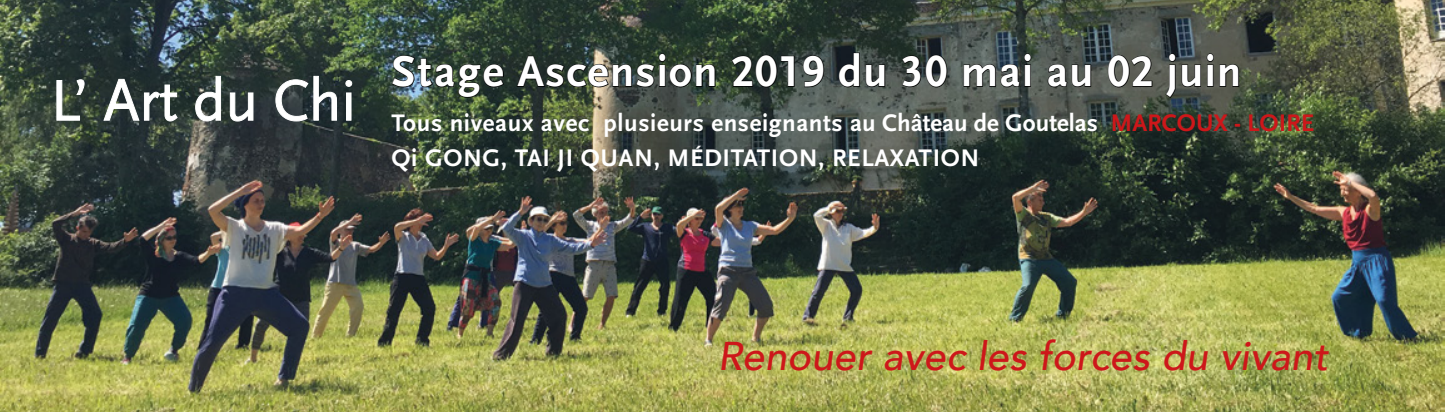
<style>
.page{position:relative;width:1446px;height:412px;background:#fff}
.page>*{position:absolute;margin:0;border:0;box-sizing:border-box;transform-origin:0 0}
.t1{font:60px "Scala Sans Regular LF";color:#fff}
.t2{font:45px "Scala Sans Bold LF";letter-spacing:.025em;color:#fff}
.t3{font:italic 500 40px "Avenir";letter-spacing:.005em;color:#cd171a}
.t4{font:25px/35px "Scala Sans Bold LF";letter-spacing:.025em;color:#fff}
.s1{color:#cd171a}
</style>
<div class="page">
<img style="left:1px;top:0;width:1443px;height:411px">
<img style="left:391px;top:54px;width:114px;height:44px">
<svg style="left:516px;top:55px;width:140px;height:33px;background:#353e35"></svg>
<div style="left:658px;top:53px;width:8px;height:9px;border:1px solid #000;border-radius:50%"></div>
<div style="left:659px;top:64px;width:6px;height:23px;border:1px solid #000"></div>
<svg style="left:669px;top:63px;width:47px;height:25px"></svg>
<svg style="left:730px;top:54px;width:65px;height:34px;background:#212b26"></svg>
<svg style="left:802px;top:55px;width:23px;height:33px"></svg>
<svg style="left:838px;top:52px;width:48px;height:36px;background:#2c3333"></svg>
<svg style="left:901px;top:54px;width:47px;height:34px;background:#313837"></svg>
<svg style="left:963px;top:63px;width:58px;height:25px"></svg>
<div style="left:1024px;top:53px;width:7px;height:9px;border:1px solid #000;border-radius:50%"></div>
<div style="left:1024px;top:64px;width:7px;height:23px;border:1px solid #000"></div>
<svg style="left:1047px;top:63px;width:45px;height:25px"></svg>
<svg style="left:1107px;top:54px;width:46px;height:34px;background:#474a44"></svg>
<svg style="left:1164px;top:53px;width:37px;height:46px;background:#424642"></svg>
<div style="left:1206px;top:53px;width:8px;height:9px;border:1px solid #000;border-radius:50%"></div>
<div style="left:1207px;top:64px;width:6px;height:23px;border:1px solid #000"></div>
<svg style="left:1219px;top:63px;width:20px;height:24px"></svg>
<svg style="left:56px;top:78px;width:29px;height:43px"></svg>
<svg style="left:103px;top:78px;width:75px;height:44px;background:#414c4a"></svg>
<svg style="left:194px;top:75px;width:28px;height:47px"></svg>
<svg style="left:229px;top:91px;width:25px;height:31px"></svg>
<svg style="left:275px;top:75px;width:63px;height:47px;background:#424c4e"></svg>
<svg style="left:346px;top:80px;width:6px;height:6px"></svg>
<div style="left:346px;top:93px;width:5px;height:27px;border:1px solid #fff"></div>
<h1 class="t1" style="left:50px;top:68px;width:307px">L’ Art du Chi</h1>
<h2 class="t2" style="left:392px;top:47px;width:851px">Stage Ascension 2019 du 30 mai au 02 juin</h2>
<p class="t4" style="left:392px;top:106px;width:924px">Tous niveaux avec plusieurs enseignants au Château de Goutelas <span class="s1">MARCOUX - LOIRE<br></span>Qi GONG, TAI JI QUAN, MÉDITATION, RELAXATION</p>
<h3 class="t3" style="left:718px;top:331px;width:612px">Renouer avec les forces du vivant</h3>
</div>
